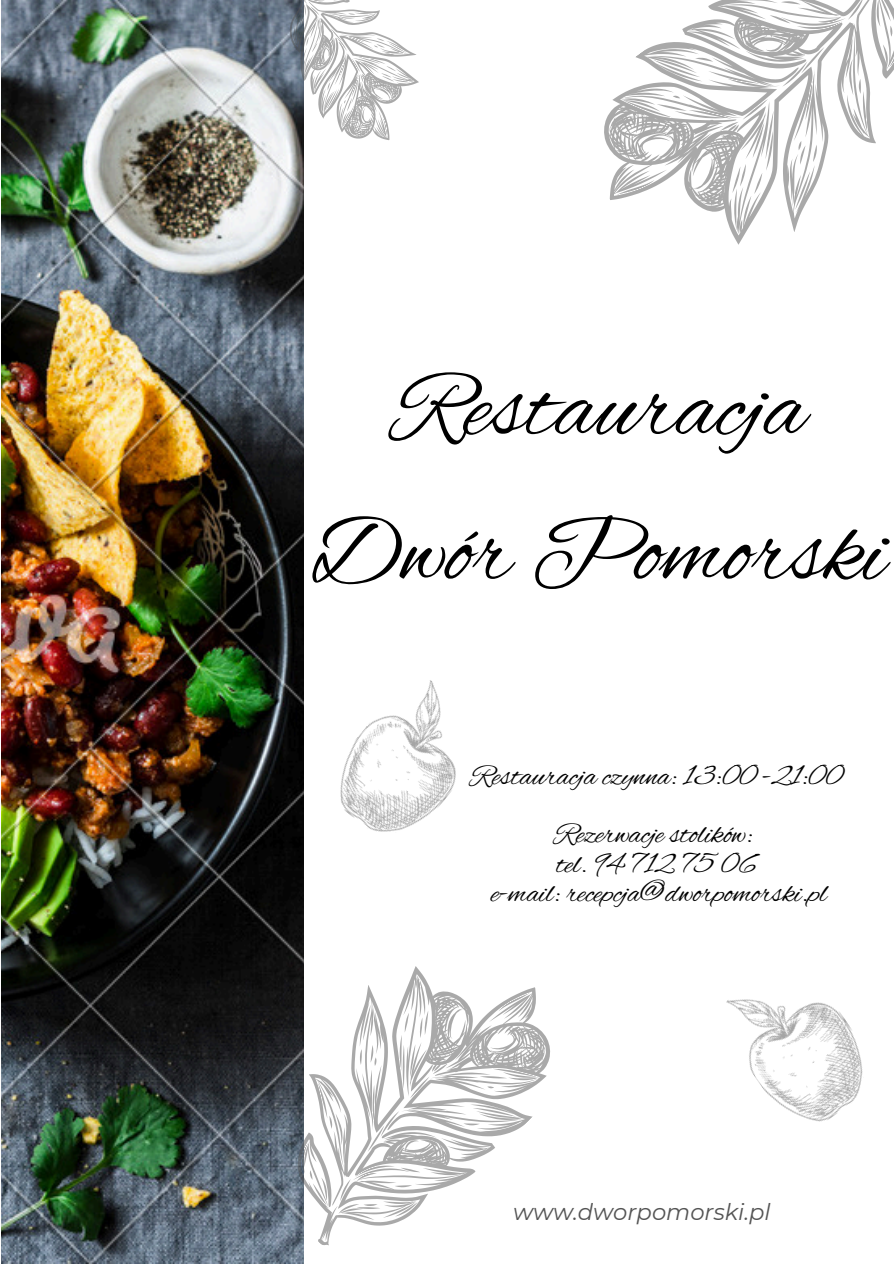
<style>
.page{position:relative;width:894px;height:1264px;background:#fff}
.page>*{position:absolute;margin:0;border:0;box-sizing:border-box;transform-origin:0 0}
.t1{font:97.95px "Alex Brush";color:#000}
.t2{font:30px/29.2px "Alex Brush";color:#000;text-align:center}
.t3{font:italic 22.65px "Montserrat";color:#545454}
</style>
<div class="page">
<img style="left:2px;top:0;width:302px;height:1263px">
<svg style="left:604px;top:0;width:289px;height:245px"></svg>
<img style="left:726px;top:999px;width:137px;height:123px">
<svg style="left:216px;top:902px;width:334px;height:361px"></svg>
<svg style="left:260px;top:0;width:159px;height:163px"></svg>
<img style="left:340px;top:680px;width:116px;height:152px">
<p class="t1" style="left:392px;top:353px;width:414px">Restauracja</p>
<h1 class="t1" style="left:311px;top:497px;width:576px">Dwór Pomorski</h1>
<p class="t2" style="left:470px;top:763px;width:373px">Restauracja czynna: 13:00 -21:00</p>
<h1 class="t2" style="left:491px;top:821px;width:337px">Rezerwacje stolików:<br>tel. 94 712 75 06<br>e-mail: recepcja@dworpomorski.pl</h1>
<p class="t3" style="left:513px;top:1198px;width:259px">www.dworpomorski.pl</p>
</div>
